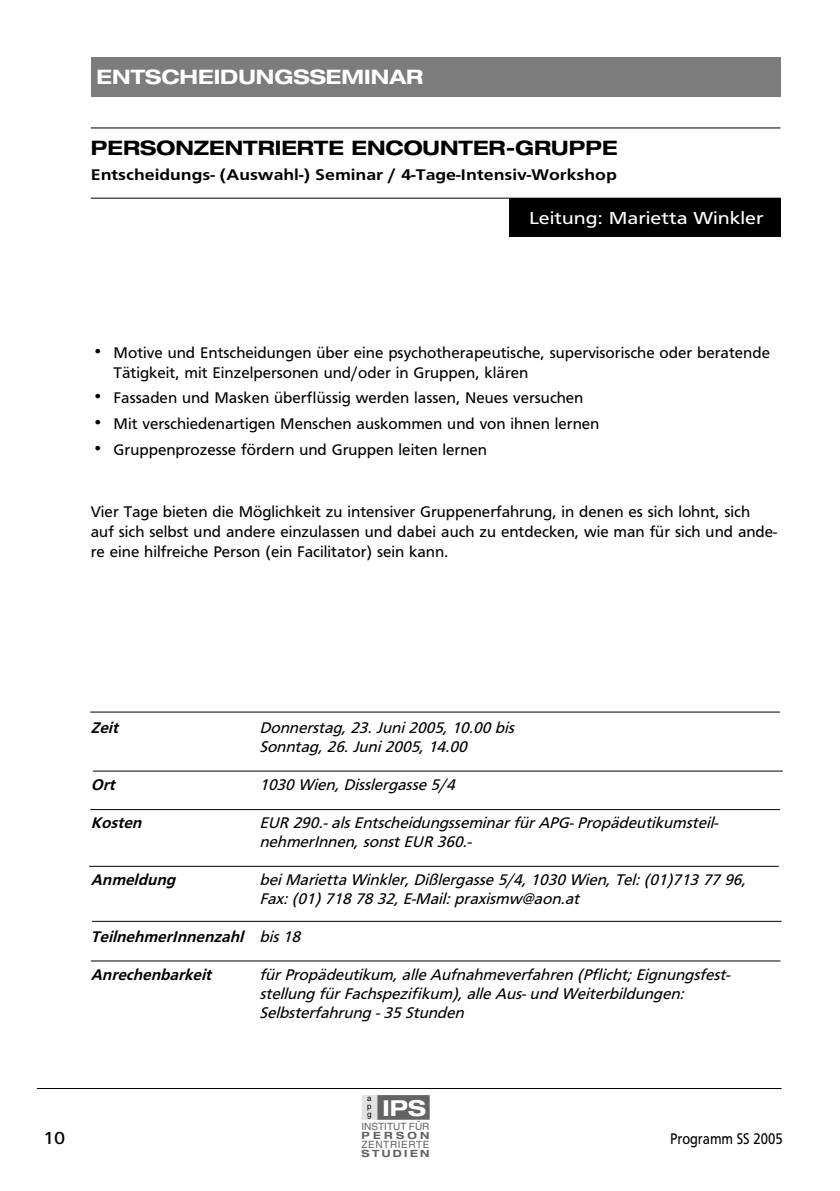
<style>
.page{position:relative;width:840px;height:1191px;background:#fff}
.page>*{position:absolute;margin:0;border:0;box-sizing:border-box;transform-origin:0 0}
.t1{font:700 expanded 22px "Helvetica Neue";color:#fff}
.t2{font:700 expanded 20px "Helvetica Neue";color:#000}
.t3{font:700 expanded 20px "Helvetica Neue";color:#fff}
.t4{font:18px "Frutiger Ext";color:#fff}
.t5{font:18px "Frutiger Ext";color:#000}
.t6{font:16px/20px "Frutiger";color:#000}
.t7{font:16px/19px "Frutiger Obl";color:#000}
.t8{font:700 16px "Frutiger Ext";color:#000}
.t9{font:700 16px "Frutiger Obl";color:#000}
.t10{font:16px "Frutiger Cnd";color:#000}
.t11{font:700 expanded 10px "Helvetica Neue";letter-spacing:.24em;color:#636363}
.t12{font:10px "Helvetica";letter-spacing:.015em;color:#636363}
.t13{font:10px "Helvetica";letter-spacing:.06em;color:#636363}
.t14{font:8px/8px "Helvetica";color:#000;text-align:justify}
.s1{font-size:24px}
</style>
<div class="page">
<hr style="left:37px;top:1088px;width:744px;height:1px;background:#000">
<div style="left:376px;top:1095px;width:53px;height:24px;background:#636363"></div>
<div style="left:361px;top:1095px;width:16px;height:24px;background:#e1e1e1"></div>
<hr style="left:91px;top:128px;width:689px;height:1px;background:#000">
<hr style="left:91px;top:198px;width:689px;height:1px;background:#000">
<div style="left:509px;top:198px;width:271px;height:39px;background:#000"></div>
<hr style="left:90px;top:809px;width:689px;height:1px;background:#000">
<hr style="left:93px;top:770px;width:689px;height:1px;background:#000">
<hr style="left:92px;top:921px;width:689px;height:1px;background:#000">
<hr style="left:89px;top:866px;width:689px;height:1px;background:#000">
<div style="left:91px;top:57px;width:689px;height:39px;background:#7c7c7c"></div>
<hr style="left:90px;top:711px;width:689px;height:1px;background:#000">
<hr style="left:91px;top:960px;width:689px;height:1px;background:#000">
<p class="t3" style="left:96px;top:64px;width:328px">ENTSCHEIDUNGSSEMINAR</p>
<p class="t2" style="left:91px;top:135px;width:528px">PERSONZENTRIERTE ENCOUNTER-GRUPPE</p>
<p class="t8" style="left:91px;top:166px;width:527px">Entscheidungs- (Auswahl-) Seminar / 4-Tage-Intensiv-Workshop</p>
<p class="t4" style="left:528px;top:208px;width:236px">Leitung: Marietta Winkler</p>
<p class="t6" style="left:113px;top:342px;width:657px;text-indent:-23px"><span class="s1">•</span> Motive und Entscheidungen über eine psychotherapeutische, supervisorische oder beratende<br>Tätigkeit, mit Einzelpersonen und/oder in Gruppen, klären</p>
<p class="t6" style="left:91px;top:388px;width:494px"><span class="s1">•</span> Fassaden und Masken überflüssig werden lassen, Neues versuchen</p>
<p class="t6" style="left:91px;top:413px;width:509px"><span class="s1">•</span> Mit verschiedenartigen Menschen auskommen und von ihnen lernen</p>
<p class="t6" style="left:91px;top:439px;width:397px"><span class="s1">•</span> Gruppenprozesse fördern und Gruppen leiten lernen</p>
<p class="t6" style="left:91px;top:501px;width:687px">Vier Tage bieten die Möglichkeit zu intensiver Gruppenerfahrung, in denen es sich lohnt, sich auf sich selbst und andere einzulassen und dabei auch zu entdecken, wie man für sich und ande&shy;re eine hilfreiche Person (ein Facilitator) sein kann.</p>
<p class="t9" style="left:91px;top:718px;width:29px">Zeit</p>
<p class="t9" style="left:91px;top:775px;width:25px">Ort</p>
<p class="t9" style="left:91px;top:813px;width:52px">Kosten</p>
<p class="t9" style="left:91px;top:870px;width:86px">Anmeldung</p>
<p class="t9" style="left:91px;top:927px;width:154px">TeilnehmerInnenzahl</p>
<p class="t9" style="left:91px;top:965px;width:122px">Anrechenbarkeit</p>
<p class="t7" style="left:259px;top:718px;width:256px">Donnerstag, 23. Juni 2005, 10.00 bis<br>Sonntag, 26. Juni 2005, 14.00</p>
<p class="t7" style="left:259px;top:775px;width:197px">1030 Wien, Disslergasse 5/4</p>
<p class="t7" style="left:259px;top:813px;width:459px">EUR 290.- als Entscheidungsseminar für APG- Propädeutikumsteil&shy;nehmerInnen, sonst EUR 360.-</p>
<p class="t7" style="left:259px;top:870px;width:487px">bei Marietta Winkler, Dißlergasse 5/4, 1030 Wien, Tel: (01)713 77 96,<br>Fax: (01) 718 78 32, E-Mail: praxismw@aon.at</p>
<p class="t7" style="left:259px;top:927px;width:42px">bis 18</p>
<p class="t7" style="left:259px;top:965px;width:471px">für Propädeutikum, alle Aufnahmeverfahren (Pflicht; Eignungsfest&shy;stellung für Fachspezifikum), alle Aus- und Weiterbildungen:<br>Selbsterfahrung - 35 Stunden</p>
<p class="t14" style="left:367px;top:1094px;width:6px">a p g</p>
<h1 class="t1" style="left:382px;top:1093px;width:45px">IPS</h1>
<p class="t12" style="left:361px;top:1120px;width:69px">INSTITUT FÜR</p>
<p class="t11" style="left:361px;top:1128px;width:69px">PERSON</p>
<p class="t13" style="left:361px;top:1138px;width:69px">ZENTRIERTE</p>
<p class="t11" style="left:361px;top:1146px;width:69px">STUDIEN</p>
<p class="t5" style="left:43px;top:1127px;width:24px">10</p>
<p class="t10" style="left:669px;top:1129px;width:114px">Programm SS 2005</p>
</div>
